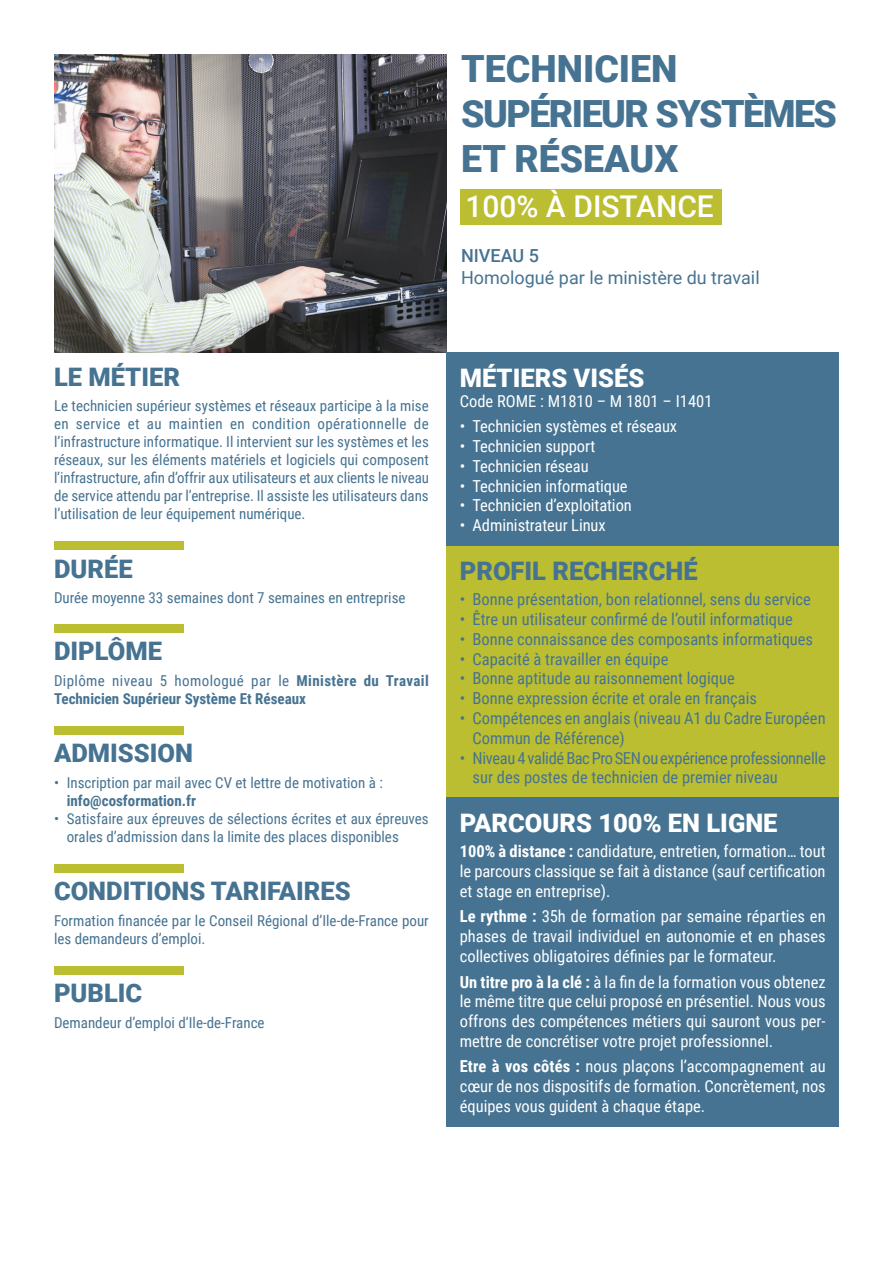
<style>
.page{position:relative;width:893px;height:1263px;background:#fff}
.page>*{position:absolute;margin:0;border:0;box-sizing:border-box;transform-origin:0 0}
.t1{font:900 37.5px "Roboto";letter-spacing:-.01em;color:#467392}
.t2{font:900 37.5px "Roboto";letter-spacing:-.04em;color:#467392}
.t3{font:500 30px "Roboto";color:#fff}
.t4{font:900 25.5px "Roboto";color:#467392}
.t5{font:900 25.5px "Roboto";color:#fff}
.t6{font:18px "Roboto";color:#467392}
.t7{font:500 18px "Roboto";color:#467392}
.t8{font:16.5px/19.8px "Roboto Condensed";letter-spacing:-.005em;color:#fff;text-align:justify}
.t9{font:16.5px/19.8px "Roboto Condensed";color:#467392}
.t10{font:16.5px/19.8px "Roboto Condensed";letter-spacing:-.02em;color:#467392}
.t11{font:15px/18px "Roboto Condensed";color:#467392}
.t12{font:700 15px/18px "Roboto Condensed";color:#467392}
.s1{font-weight:400}
.s2{font-weight:700}
</style>
<div class="page">
<div style="left:460px;top:189px;width:262px;height:35px;background:#bbbe31"></div>
<img style="left:54px;top:54px;width:392px;height:299px">
<div style="left:446px;top:546px;width:393px;height:252px;background:#bbbe31"></div>
<div style="left:446px;top:353px;width:393px;height:193px;background:#467392"></div>
<div style="left:54px;top:541px;width:129px;height:9px;background:#bbbe31"></div>
<div style="left:54px;top:624px;width:129px;height:8px;background:#bbbe31"></div>
<div style="left:54px;top:726px;width:129px;height:8px;background:#bbbe31"></div>
<div style="left:54px;top:966px;width:129px;height:9px;background:#bbbe31"></div>
<div style="left:54px;top:864px;width:129px;height:9px;background:#bbbe31"></div>
<div style="left:446px;top:798px;width:393px;height:329px;background:#467392"></div>
<p class="t4" style="left:54px;top:359px;width:127px">LE MÉTIER</p>
<p class="t11" style="left:54px;top:396px;width:376px;text-align:justify">Le technicien supérieur systèmes et réseaux participe à la mise en service et au maintien en condition opérationnelle de l’infrastructure informatique. Il intervient sur les systèmes et les réseaux, sur les éléments matériels et logiciels qui composent l’infrastructure, afin d’offrir aux utilisateurs et aux clients le niveau de service attendu par l’entreprise. Il assiste les utilisateurs dans l’utilisation de leur équipement numérique.</p>
<p class="t4" style="left:54px;top:551px;width:80px">DURÉE</p>
<p class="t11" style="left:54px;top:588px;width:353px">Durée moyenne 33 semaines dont 7 semaines en entreprise</p>
<p class="t4" style="left:54px;top:633px;width:110px">DIPLÔME</p>
<p class="t12" style="left:54px;top:671px;width:376px"><span class="s1">Diplôme niveau 5 homologué par le</span> Ministère du Travail<br>Technicien Supérieur Système Et Réseaux</p>
<p class="t4" style="left:54px;top:735px;width:141px">ADMISSION</p>
<p class="t11" style="left:54px;top:773px;width:330px">• Inscription par mail avec CV et lettre de motivation à :</p>
<p class="t12" style="left:67px;top:791px;width:131px">info@cosformation.fr</p>
<p class="t11" style="left:67px;top:809px;width:364px;text-indent:-13px">• Satisfaire aux épreuves de sélections écrites et aux épreuves orales d’admission dans la limite des places disponibles</p>
<p class="t4" style="left:54px;top:873px;width:298px">CONDITIONS TARIFAIRES</p>
<p class="t11" style="left:54px;top:911px;width:376px">Formation financée par le Conseil Régional d’Ile-de-France pour les demandeurs d’emploi.</p>
<p class="t4" style="left:54px;top:975px;width:90px">PUBLIC</p>
<p class="t11" style="left:54px;top:1013px;width:212px">Demandeur d’emploi d’Ile-de-France</p>
<p class="t1" style="left:461px;top:43px;width:218px">TECHNICIEN</p>
<p class="t2" style="left:461px;top:88px;width:377px">SUPÉRIEUR SYSTÈMES</p>
<p class="t1" style="left:461px;top:133px;width:219px">ET RÉSEAUX</p>
<p class="t3" style="left:465px;top:185px;width:250px">100% À DISTANCE</p>
<p class="t7" style="left:461px;top:243px;width:79px">NIVEAU 5</p>
<p class="t6" style="left:461px;top:265px;width:300px">Homologué par le ministère du travail</p>
<p class="t5" style="left:460px;top:360px;width:186px">MÉTIERS VISÉS</p>
<p class="t8" style="left:460px;top:390px;width:254px">Code ROME : M1810 – M 1801 – I1401</p>
<p class="t8" style="left:460px;top:416px;width:219px">• Technicien systèmes et réseaux</p>
<p class="t8" style="left:460px;top:436px;width:137px">• Technicien support</p>
<p class="t8" style="left:460px;top:455px;width:130px">• Technicien réseau</p>
<p class="t8" style="left:460px;top:475px;width:169px">• Technicien informatique</p>
<p class="t8" style="left:460px;top:495px;width:174px">• Technicien d’exploitation</p>
<p class="t8" style="left:460px;top:515px;width:147px">• Administrateur Linux</p>
<p class="t4" style="left:460px;top:553px;width:240px">PROFIL RECHERCHÉ</p>
<p class="t9" style="left:460px;top:589px;width:353px">• Bonne présentation, bon relationnel, sens du service</p>
<p class="t9" style="left:460px;top:608px;width:335px">• Être un utilisateur confirmé de l’outil informatique</p>
<p class="t9" style="left:460px;top:628px;width:355px">• Bonne connaissance des composants informatiques</p>
<p class="t9" style="left:460px;top:648px;width:210px">• Capacité à travailler en équipe</p>
<p class="t9" style="left:460px;top:668px;width:276px">• Bonne aptitude au raisonnement logique</p>
<p class="t9" style="left:460px;top:688px;width:299px">• Bonne expression écrite et orale en français</p>
<p class="t9" style="left:472px;top:707px;width:355px;text-indent:-13px">• Compétences en anglais (niveau A1 du Cadre Européen<br>Commun de Référence)</p>
<p class="t10" style="left:472px;top:747px;width:355px;text-indent:-13px">• Niveau 4 validé Bac Pro SEN ou expérience professionnelle sur des postes de technicien de premier niveau</p>
<p class="t5" style="left:460px;top:805px;width:319px">PARCOURS 100% EN LIGNE</p>
<p class="t8" style="left:460px;top:841px;width:367px"><span class="s2">100% à distance :</span> candidature, entretien, formation… tout le parcours classique se fait à distance (sauf certification et stage en entreprise).</p>
<p class="t8" style="left:460px;top:906px;width:367px"><span class="s2">Le rythme :</span> 35h de formation par semaine réparties en phases de travail individuel en autonomie et en phases collectives obligatoires définies par le formateur.</p>
<p class="t8" style="left:460px;top:971px;width:367px"><span class="s2">Un titre pro à la clé :</span> à la fin de la formation vous obtenez le même titre que celui proposé en présentiel. Nous vous offrons des compétences métiers qui sauront vous per&shy;mettre de concrétiser votre projet professionnel.</p>
<p class="t8" style="left:460px;top:1056px;width:367px"><span class="s2">Etre à vos côtés :</span> nous plaçons l’accompagnement au cœur de nos dispositifs de formation. Concrètement, nos équipes vous guident à chaque étape.</p>
</div>
